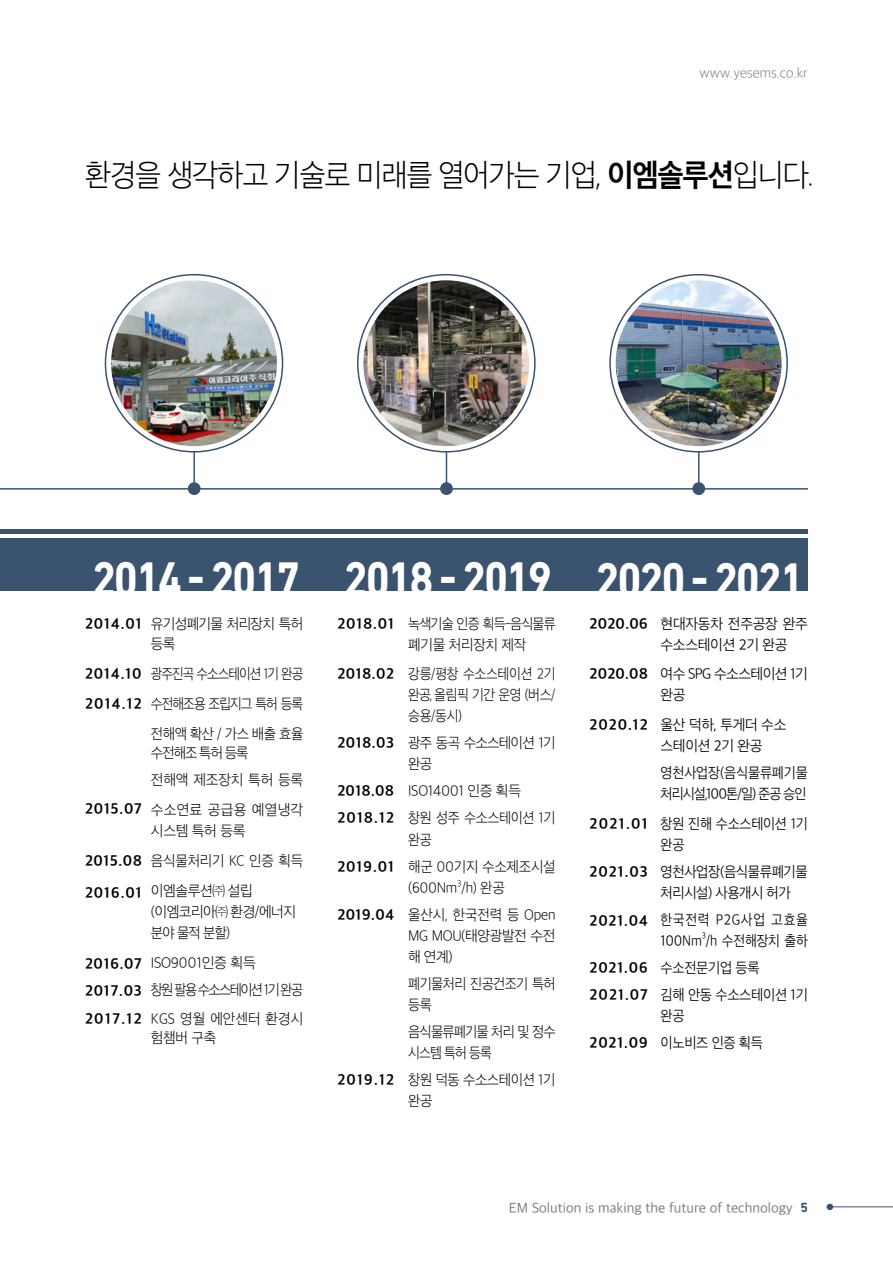
<style>
.page{position:relative;width:893px;height:1263px;background:#fff}
.page>*{position:absolute;margin:0;border:0;box-sizing:border-box;transform-origin:0 0}
.t1{font:700 49.5px "DIN Next LT Pro";letter-spacing:-.055em;color:#fff;scale:.88 1}
.t2{font:30px "SD Gothic Neoa b Ult Lt";letter-spacing:-.04em;color:#000;scale:.95 1}
.t3{font:14.25px/27px "SD Gothic Neoa g Bd";letter-spacing:.065em;color:#000}
.t4{font:14.25px/21px "SD Gothic Neoa b Ult Lt";letter-spacing:-.03em;color:#000;text-align:justify;scale:.95 1}
.t5{font:14.25px/27px "SD Gothic Neoa b Ult Lt";letter-spacing:-.03em;color:#000}
.t6{font:14.25px/21px "SD Gothic Neoa c Lt";letter-spacing:-.02em;color:#000;scale:.92 1}
.t7{font:14.25px/21px "SD Gothic Neoa c Lt";letter-spacing:-.02em;color:#000}
.t8{font:14.25px/30px "SD Gothic Neoa b Ult Lt";letter-spacing:-.03em;color:#000;text-align:justify;scale:.88 1}
.t9{font:14.25px/21px "SD Gothic Neoa b Ult Lt";letter-spacing:-.03em;color:#000;text-align:justify;scale:.9 1}
.t10{font:14.25px/21px "SD Gothic Neoa b Ult Lt";letter-spacing:-.03em;color:#000;scale:.94 1}
.t11{font:14.25px/27px "SD Gothic Neoa c Lt";letter-spacing:-.02em;color:#000;scale:.93 1}
.t12{font:14.25px/27px "SD Gothic Neoa b Ult Lt";letter-spacing:-.03em;color:#000;scale:.92 1}
.t13{font:14.25px/21px "SD Gothic Neoa c Lt";letter-spacing:.02em;color:#000;scale:.9 1}
.t14{font:14.25px/27px "SD Gothic Neoa b Ult Lt";letter-spacing:-.07em;color:#000}
.t15{font:14.25px/21px "SD Gothic Neoa c Lt";letter-spacing:-.02em;color:#000;scale:.94 1}
.t16{font:14.25px/21px "SD Gothic Neoa b Ult Lt";letter-spacing:-.06em;color:#000;scale:.91 1}
.t17{font:14.25px/21px "SD Gothic Neoa b Ult Lt";letter-spacing:-.06em;color:#000;scale:.93 1}
.t18{font:14.25px/21px "SD Gothic Neoa b Ult Lt";letter-spacing:.015em;color:#000}
.t19{font:14.25px/19.5px "SD Gothic Neoa b Ult Lt";letter-spacing:-.005em;color:#000;scale:.96 1}
.t20{font:14.25px/21px "SD Gothic Neoa c Lt";letter-spacing:-.04em;color:#000}
.t21{font:14.25px/21px "SD Gothic Neoa b Ult Lt";letter-spacing:-.055em;color:#000;scale:.95 1}
.t22{font:14.25px/19.5px "SD Gothic Neoa b Ult Lt";letter-spacing:-.05em;color:#000;scale:.96 1}
.t23{font:13.5px "SD Gothic Neoa d Rg";color:#7d7d7d}
.t24{font:13.5px "SD Gothic Neoa b Ult Lt";color:#7d7d7d}
.t25{font:8.25px "SD Gothic Neoa b Ult Lt";color:#000;scale:.95 1}
.t26{font:8.25px "SD Gothic Neoa c Lt";color:#000;scale:.9 1}
.s1{font-family:"SD Gothic Neoa g Bd"}
.s2{font-family:"DIN Next LT Pro";font-weight:700;color:#3a536f}
</style>
<div class="page">
<hr style="left:827px;top:1206px;width:66px;height:1px;background:#3a536f">
<svg style="left:827px;top:1204px;width:6px;height:6px"></svg>
<hr style="left:0;top:488px;width:808px;height:2px;background:#3a536f">
<div style="left:0;top:538px;width:808px;height:53px;background:#3a536f"></div>
<hr style="left:0;top:530px;width:808px;height:4px;background:#3a536f">
<div style="left:188px;top:482px;width:13px;height:13px;background:#3a536f;border-radius:50%"></div>
<div style="left:440px;top:482px;width:13px;height:13px;background:#3a536f;border-radius:50%"></div>
<div style="left:692px;top:482px;width:13px;height:13px;background:#3a536f;border-radius:50%"></div>
<hr style="left:193px;top:452px;width:2px;height:36px;background:#3a536f">
<hr style="left:446px;top:452px;width:1px;height:36px;background:#3a536f">
<hr style="left:698px;top:452px;width:1px;height:36px;background:#3a536f">
<img style="left:111px;top:280px;width:166px;height:166px;border-radius:83px">
<img style="left:363px;top:280px;width:166px;height:166px;border-radius:83px">
<img style="left:616px;top:280px;width:165px;height:166px;border-radius:83px">
<p class="t24" style="left:700px;top:66px;width:110px">www.yesems.co.kr</p>
<h2 class="t2" style="left:85px;top:159px;width:769px">환경을 생각하고 기술로 미래를 열어가는 기업, <span class="s1">이엠솔루션</span>입니다.</h2>
<h1 class="t1" style="left:92px;top:550px;width:810px">2014 - 2017 2018 - 2019 2020 - 2021</h1>
<p class="t3" style="left:85px;top:610px;width:58px">2014.01</p>
<p class="t3" style="left:85px;top:658px;width:58px;line-height:30px">2014.10<br>2014.12</p>
<p class="t3" style="left:85px;top:795px;width:58px">2015.07</p>
<p class="t3" style="left:85px;top:847px;width:58px">2015.08</p>
<p class="t3" style="left:85px;top:879px;width:58px">2016.01</p>
<p class="t3" style="left:85px;top:950px;width:58px">2016.07<br>2017.03</p>
<p class="t3" style="left:85px;top:1005px;width:58px">2017.12</p>
<p class="t22" style="left:151px;top:614px;width:160px">유기성폐기물 처리장치 특허 등록</p>
<p class="t8" style="left:151px;top:658px;width:175px">광주진곡 수소스테이션 1기 완공 수전해조용 조립지그 특허 등록 전해액 확산 / 가스 배출 효율</p>
<p class="t10" style="left:151px;top:739px;width:164px;line-height:27px">수전해조 특허 등록<br>전해액 제조장치 특허 등록</p>
<p class="t18" style="left:151px;top:799px;width:154px">수소연료 공급용 예열냉각 시스템 특허 등록</p>
<p class="t4" style="left:151px;top:846px;width:162px;line-height:30px">음식물처리기 KC 인증 획득 이엠솔루션㈜ 설립</p>
<p class="t5" style="left:151px;top:901px;width:147px;line-height:21px">(이엠코리아㈜ 환경/에너지 분야 물적 분할)</p>
<p class="t14" style="left:151px;top:949px;width:154px">ISO9001인증 획득<br>창원 팔용 수소스테이션 1기 완공</p>
<p class="t19" style="left:151px;top:1008px;width:160px">KGS 영월 에안센터 환경시 험챔버 구축</p>
<p class="t3" style="left:337px;top:610px;width:58px">2018.01</p>
<p class="t3" style="left:337px;top:660px;width:58px">2018.02</p>
<p class="t3" style="left:337px;top:729px;width:58px">2018.03</p>
<p class="t3" style="left:337px;top:777px;width:58px">2018.08<br>2018.12</p>
<p class="t3" style="left:337px;top:853px;width:58px">2019.01</p>
<p class="t3" style="left:337px;top:901px;width:58px">2019.04</p>
<p class="t3" style="left:337px;top:1066px;width:58px">2019.12</p>
<p class="t16" style="left:408px;top:613px;width:163px">녹색기술 인증 획득-음식물류 폐기물 처리장치 제작</p>
<p class="t9" style="left:408px;top:663px;width:165px">강릉/평창 수소스테이션 2기 완공, 올림픽 기간 운영 (버스/ 승용/동시)</p>
<p class="t21" style="left:408px;top:732px;width:157px">광주 동곡 수소스테이션 1기 완공</p>
<p class="t5" style="left:408px;top:777px;width:149px">ISO14001 인증 획득<br>창원 성주 수소스테이션 1기</p>
<p class="t12" style="left:408px;top:826px;width:162px">완공<br>해군 00기지 수소제조시설</p>
<p class="t4" style="left:408px;top:877px;width:103px">(600Nm /h) 완공</p>
<p class="t25" style="left:457px;top:879px;width:6px">3</p>
<p class="t4" style="left:408px;top:904px;width:157px">울산시, 한국전력 등 Open MG MOU(태양광발전 수전 해 연계)</p>
<p class="t12" style="left:408px;top:973px;width:162px;line-height:21px">폐기물처리 진공건조기 특허 등록</p>
<p class="t17" style="left:408px;top:1021px;width:160px">음식물류폐기물 처리 및 정수 시스템 특허 등록</p>
<p class="t10" style="left:408px;top:1069px;width:158px">창원 덕동 수소스테이션 1기 완공</p>
<p class="t3" style="left:590px;top:610px;width:60px">2020.06</p>
<p class="t3" style="left:590px;top:660px;width:60px">2020.08</p>
<p class="t3" style="left:590px;top:711px;width:60px">2020.12</p>
<p class="t3" style="left:590px;top:810px;width:60px">2021.01</p>
<p class="t3" style="left:590px;top:858px;width:60px">2021.03</p>
<p class="t3" style="left:590px;top:907px;width:60px">2021.04</p>
<p class="t3" style="left:590px;top:954px;width:60px">2021.06<br>2021.07</p>
<p class="t3" style="left:590px;top:1029px;width:60px">2021.09</p>
<p class="t7" style="left:660px;top:613px;width:149px">현대자동차 전주공장 완주 수소스테이션 2기 완공</p>
<p class="t20" style="left:660px;top:663px;width:149px">여수 SPG 수소스테이션 1기 완공</p>
<p class="t7" style="left:660px;top:714px;width:127px">울산 덕하, 투게더 수소 스테이션 2기 완공</p>
<p class="t6" style="left:660px;top:762px;width:162px">영천사업장(음식물류폐기물 처리시설,100톤/일) 준공 승인</p>
<p class="t6" style="left:660px;top:813px;width:162px">창원 진해 수소스테이션 1기 완공</p>
<p class="t15" style="left:660px;top:861px;width:158px">영천사업장(음식물류폐기물 처리시설) 사용개시 허가</p>
<p class="t13" style="left:660px;top:909px;width:165px">한국전력 P2G사업 고효율<br>100Nm /h 수전해장치 출하</p>
<p class="t26" style="left:702px;top:931px;width:6px">3</p>
<p class="t11" style="left:660px;top:954px;width:160px">수소전문기업 등록<br>김해 안동 수소스테이션 1기</p>
<p class="t11" style="left:660px;top:1002px;width:112px">완공<br>이노비즈 인증 획득</p>
<p class="t23" style="left:509px;top:1201px;width:301px">EM Solution is making the future of technology <span class="s2">5</span></p>
</div>
